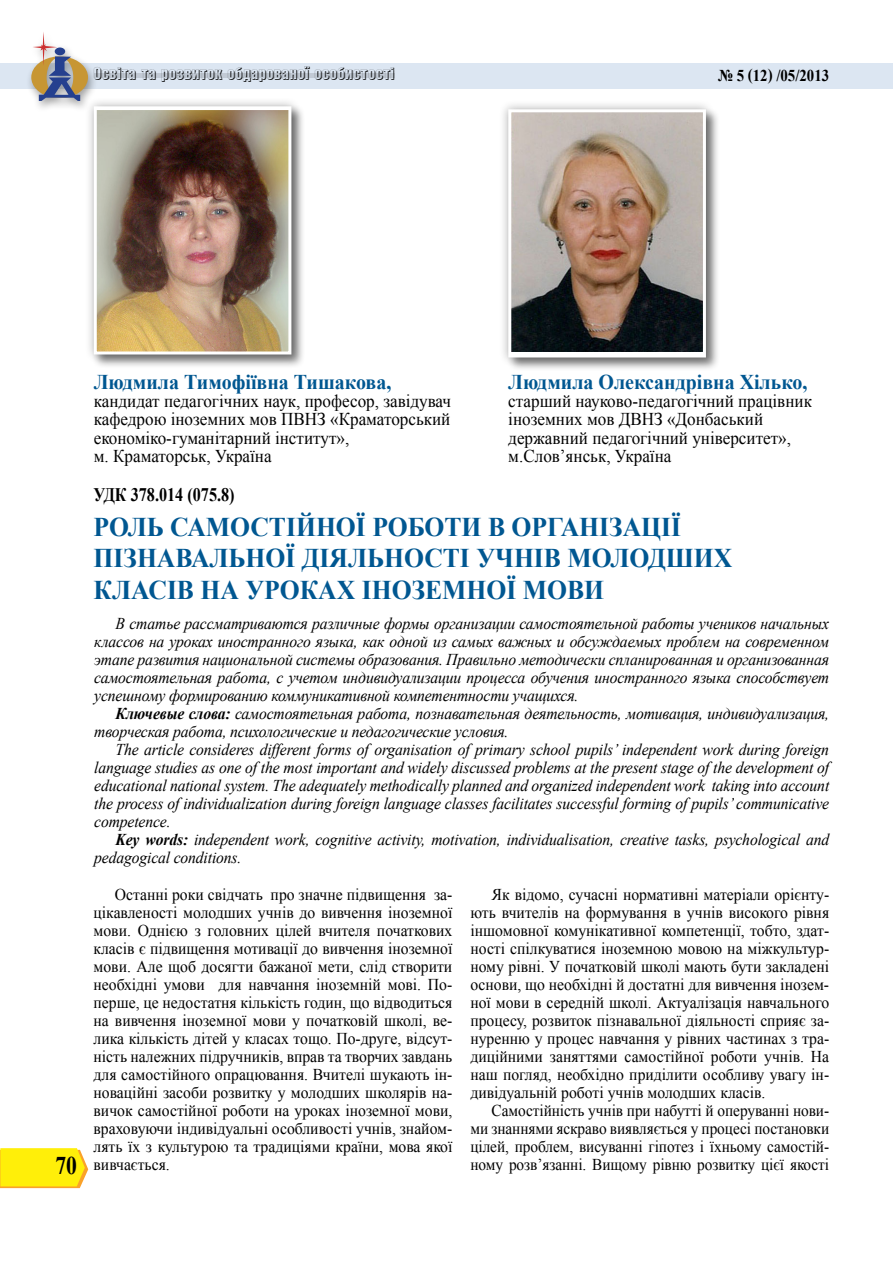
<style>
.page{position:relative;width:893px;height:1263px;background:#fff}
.page>*{position:absolute;margin:0;border:0;box-sizing:border-box;transform-origin:0 0}
.t1{font:700 27px/31.5px "Times New Roman";color:#005791;scale:.95 1}
.t2{font:700 25.5px "Times New Roman";color:#000;scale:.85 1}
.t3{font:700 21px "Times New Roman";color:#005791;scale:.95 1}
.t4{font:700 19.05px "Times New Roman";color:#000;scale:.85 1}
.t5{font:18px/18px "Times New Roman";color:#000;scale:.95 1}
.t6{font:16.5px/18px "Times New Roman";color:#000;text-align:justify;scale:.95 1}
.t7{font:italic 16.5px/18px "Times New Roman";letter-spacing:-.01em;color:#000;text-align:justify;scale:.95 1}
.t8{font:16.5px/18px "Times New Roman";color:#000;text-align:justify;scale:.93 1}
.t9{font:16.5px "Helios Compr Shadow";color:#000}
.t10{font:700 16.5px "Times New Roman";color:#000;scale:.9 1}
.s1{font-weight:700}
</style>
<div class="page">
<div style="left:1px;top:63px;width:892px;height:26px;background:#dce6f2"></div>
<svg style="left:0;top:1148px;width:88px;height:40px;background:#feea18"></svg>
<hr style="left:94px;top:73px;width:300px;height:4px;background:#c2cad5">
<div style="left:26px;top:30px;width:72px;height:82px;background:#000;opacity:.37"></div>
<svg style="left:31px;top:31px;width:57px;height:70px"></svg>
<div style="left:92px;top:104px;width:214px;height:265px;background:#000;opacity:.5"></div>
<div style="left:84px;top:97px;width:217px;height:267px;background:#000;opacity:.3"></div>
<img style="left:98px;top:111px;width:189px;height:239px">
<div style="left:94px;top:106px;width:197px;height:248px;border:3px solid #fff"></div>
<div style="left:506px;top:107px;width:214px;height:265px;background:#f4f4f4"></div>
<div style="left:499px;top:100px;width:217px;height:267px;background:#000;opacity:.3"></div>
<img style="left:512px;top:113px;width:190px;height:238px">
<div style="left:508px;top:109px;width:198px;height:248px;border:3px solid #fff"></div>
<p class="t9" style="left:94px;top:65px;width:303px">Освіта та розвиток обдарованої особистості</p>
<p class="t10" style="left:718px;top:64px;width:125px">№ 5 (12) /05/2013</p>
<h2 class="t2" style="left:55px;top:1148px;width:27px">70</h2>
<p class="t3" style="left:94px;top:368px;width:315px">Людмила Тимофіївна Тишакова,</p>
<p class="t5" style="left:94px;top:392px;width:378px">кандидат педагогічних наук, професор, завідувач кафедрою іноземних мов ПВНЗ «Краматорський економіко-гуманітарний інститут»,<br>м. Краматорськ, Україна</p>
<p class="t4" style="left:94px;top:482px;width:168px">УДК 378.014 (075.8)</p>
<p class="t3" style="left:508px;top:368px;width:317px">Людмила Олександрівна Хілько,</p>
<p class="t5" style="left:508px;top:392px;width:321px">старший науково-педагогічний працівник іноземних мов ДВНЗ «Донбаський державний педагогічний університет», м.Слов’янськ, Україна</p>
<h1 class="t1" style="left:94px;top:510px;width:674px">РОЛЬ САМОСТІЙНОЇ РОБОТИ В ОРГАНІЗАЦІЇ<br>ПІЗНАВАЛЬНОЇ ДІЯЛЬНОСТІ УЧНІВ МОЛОДШИХ<br>КЛАСІВ НА УРОКАХ ІНОЗЕМНОЇ МОВИ</h1>
<p class="t7" style="left:94px;top:614px;width:775px;text-indent:21px">В статье рассматриваются различные формы организации самостоятельной работы учеников начальных классов на уроках иностранного языка, как одной из самых важных и обсуждаемых проблем на современном этапе развития национальной системы образования. Правильно методически спланированная и организованная самостоятельная работа, с учетом индивидуализации процесса обучения иностранного языка способствует успешному формированию коммуникативной компетентности учащихся.</p>
<p class="t7" style="left:94px;top:704px;width:775px;text-indent:21px"><span class="s1">Ключевые слова:</span> самостоятельная работа, познавательная деятельность, мотивация, индивидуализация, творческая работа, психологические и педагогические условия.</p>
<p class="t7" style="left:94px;top:740px;width:775px;text-indent:21px">The article соnsideres different forms of organisation of primary school pupils’ independent work during foreign language studies as one of the most important and widely discussed problems at the present stage of the development of educational national system. The adequately methodically planned and organized independent work taking into account the process of individualization during foreign language classes facilitates successful forming of pupils’ communicative competence.</p>
<p class="t7" style="left:94px;top:830px;width:775px;text-indent:21px"><span class="s1">Key words:</span> independent work, cognitive activity, motivation, individualisation, creative tasks, psychological and pedagogical conditions.</p>
<p class="t6" style="left:94px;top:885px;width:379px;text-indent:21px">Останні роки свідчать про значне підвищення за&shy;цікавленості молодших учнів до вивчення іноземної мови. Однією з головних цілей вчителя початкових класів є підвищення мотивації до вивчення іноземної мови. Але щоб досягти бажаної мети, слід створити необхідні умови для навчання іноземній мові. По&shy;перше, це недостатня кількість годин, що відводиться на вивчення іноземної мови у початковій школі, ве&shy;лика кількість дітей у класах тощо. По-друге, відсут&shy;ність належних підручників, вправ та творчих завдань для самостійного опрацювання. Вчителі шукають ін&shy;новаційні засоби розвитку у молодших школярів на&shy;вичок самостійної роботи на уроках іноземної мови, враховуючи індивідуальні особливості учнів, знайом&shy;лять їх з культурою та традиціями країни, мова якої вивчається.</p>
<p class="t6" style="left:470px;top:885px;width:379px;text-indent:21px">Як відомо, сучасні нормативні матеріали орієнту&shy;ють вчителів на формування в учнів високого рівня іншомовної комунікативної компетенції, тобто, здат&shy;ності спілкуватися іноземною мовою на міжкультур&shy;ному рівні. У початковій школі мають бути закладені основи, що необхідні й достатні для вивчення інозем&shy;ної мови в середній школі. Актуалізація навчального процесу, розвиток пізнавальної діяльності сприяє за&shy;нуренню у процес навчання у рівних частинах з тра&shy;диційними заняттями самостійної роботи учнів. На наш погляд, необхідно приділити особливу увагу ін&shy;дивідуальній роботі учнів молодших класів.</p>
<p class="t8" style="left:470px;top:1101px;width:387px;text-indent:21px">Самостійність учнів при набутті й оперуванні нови&shy;ми знаннями яскраво виявляється у процесі постановки цілей, проблем, висуванні гіпотез і їхньому самостій&shy;ному розв’язанні. Вищому рівню розвитку цієї якості</p>
</div>
